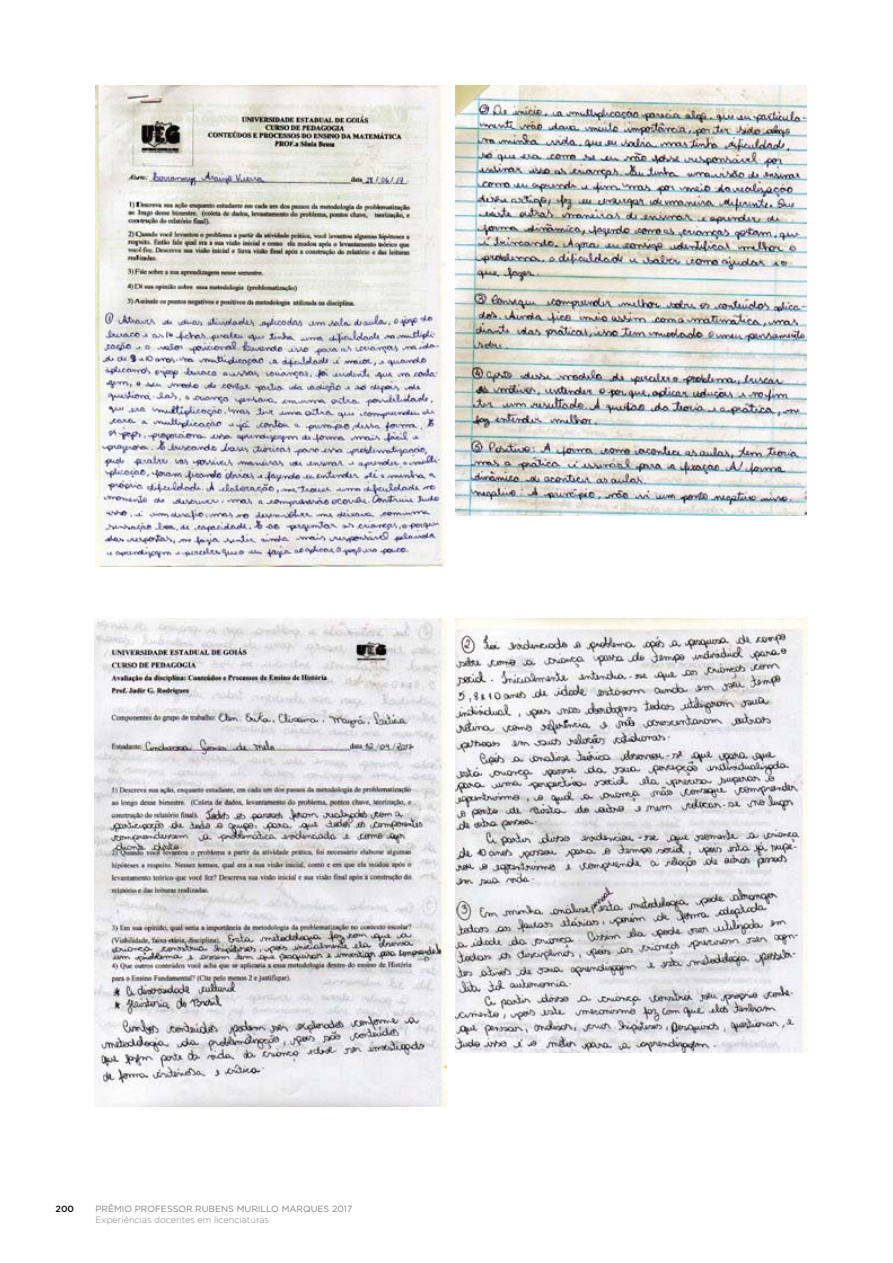
<style>
.page{position:relative;width:893px;height:1263px;background:#fff}
.page>*{position:absolute;margin:0;border:0;box-sizing:border-box;transform-origin:0 0}
.t1{font:9px "Gotham HTF";color:#808284}
.t2{font:300 9px "Gotham HTF";color:#808284}
.t3{font:500 9px "Gotham Rounded";color:#040809}
</style>
<div class="page">
<img style="left:95px;top:85px;width:351px;height:482px">
<img style="left:455px;top:85px;width:351px;height:430px">
<img style="left:95px;top:619px;width:352px;height:487px">
<img style="left:455px;top:619px;width:352px;height:433px">
<p class="t3" style="left:55px;top:1205px;width:20px">200</p>
<p class="t1" style="left:95px;top:1206px;width:258px">PRÊMIO PROFESSOR RUBENS MURILLO MARQUES 2017</p>
<p class="t2" style="left:95px;top:1216px;width:175px">Experiências docentes em licenciaturas</p>
</div>
